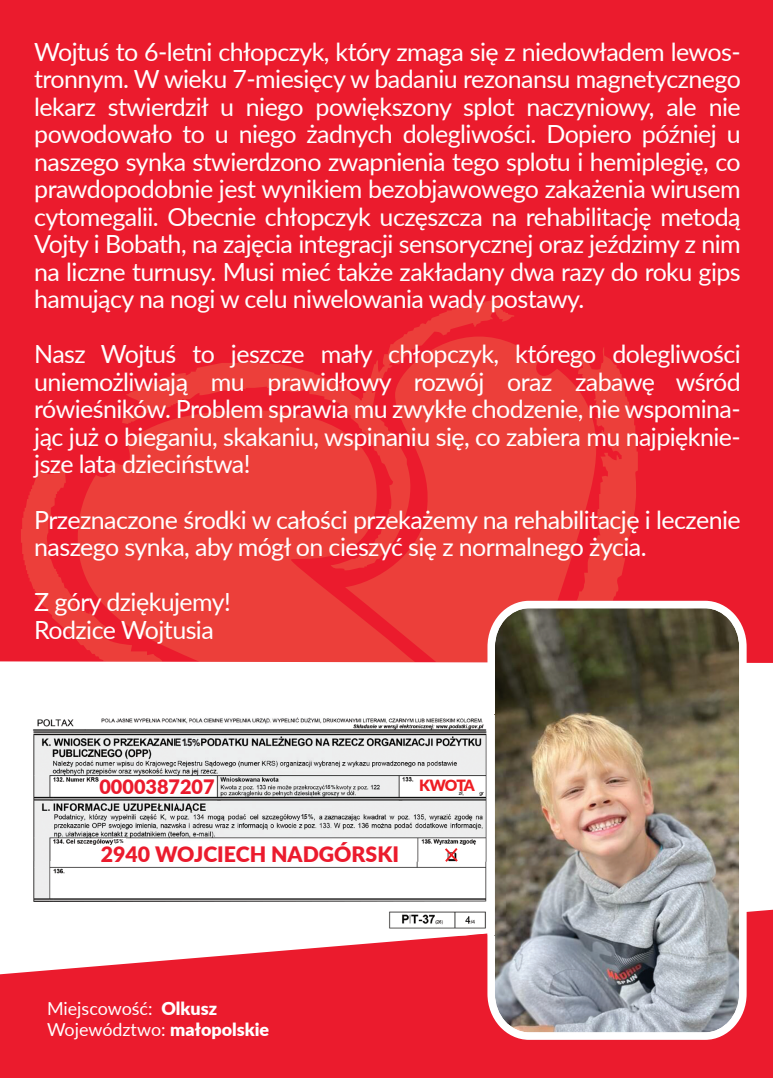
<style>
.page{position:relative;width:773px;height:1078px;background:#fff}
.page>*{position:absolute;margin:0;border:0;box-sizing:border-box;transform-origin:0 0}
.t1{font:25px/27.5px "Lato";letter-spacing:-.025em;color:#fff;text-align:justify}
.t2{font:900 21.25px "Lato";color:#eb1b2d}
.t3{font:900 19.75px "Lato";color:#eb1b2d}
.t4{font:18px/21.5px "Lato";color:#fff}
.t5{font:900 15.5px "Lato";letter-spacing:-.07em;color:#ee1d23}
.t6{font:700 10.5px "Avenir Next LT Pro";color:#231f20;scale:.81 1}
.t7{font:700 7px "Arial";color:#231f20;scale:.81 1}
.t8{font:700 5.75px "Arial";color:#231f20;scale:.81 1}
.t9{font:700 5.5px "Avenir Next LT Pro";color:#231f20;scale:.81 1}
.s1{font-size:8.25px}
.s2{font-size:9.75px}
.s3{font-size:4.5px}
.s4{font-size:5.5px}
.s5{font-size:6.5px}
.s6{font-weight:900}
</style>
<div class="page">
<div style="left:0;top:0;width:772px;height:785px;background:#eb1b2d"></div>
<svg style="left:21px;top:299px;width:616px;height:362px;fill:#eb3d39"></svg>
<svg style="left:78px;top:410px;width:337px;height:251px;fill:#ec3f3a"></svg>
<div style="left:0;top:661px;width:772px;height:124px;background:#fff"></div>
<svg style="left:0;top:909px;width:772px;height:168px;background:#ed3646"></svg>
<img style="left:487px;top:600px;width:259px;height:439px">
<img style="left:22px;top:714px;width:483px;height:221px">
<img style="left:465px;top:933px;width:22px;height:2px">
<div style="left:182px;top:737px;width:18px;height:10px;background:#edf1f2"></div>
<svg style="left:445px;top:847px;width:12px;height:14px"></svg>
<div style="left:301px;top:812px;width:12px;height:7px;background:#eef2f2"></div>
<div style="left:325px;top:783px;width:10px;height:6px;background:#eef2f2"></div>
<div style="left:114px;top:837px;width:12px;height:7px;background:#fff"></div>
<p class="t1" style="left:34px;top:37px;width:708px">Wojtuś to 6-letni chłopczyk, który zmaga się z niedowładem lewos&shy;tronnym. W wieku 7-miesięcy w badaniu rezonansu magnetycznego lekarz stwierdził u niego powiększony splot naczyniowy, ale nie powodowało to u niego żadnych dolegliwości. Dopiero później u naszego synka stwierdzono zwapnienia tego splotu i hemiplegię, co prawdopodobnie jest wynikiem bezobjawowego zakażenia wirusem cytomegalii. Obecnie chłopczyk uczęszcza na rehabilitację metodą Vojty i Bobath, na zajęcia integracji sensorycznej oraz jeździmy z nim na liczne turnusy. Musi mieć także zakładany dwa razy do roku gips hamujący na nogi w celu niwelowania wady postawy.</p>
<p class="t1" style="left:34px;top:339px;width:708px">Nasz Wojtuś to jeszcze mały chłopczyk, którego dolegliwości uniemożliwiają mu prawidłowy rozwój oraz zabawę wśród rówieśników. Problem sprawia mu zwykłe chodzenie, nie wspomina&shy;jąc już o bieganiu, skakaniu, wspinaniu się, co zabiera mu najpięknie&shy;jsze lata dzieciństwa!</p>
<p class="t1" style="left:34px;top:504px;width:708px">Przeznaczone środki w całości przekażemy na rehabilitację i leczenie naszego synka, aby mógł on cieszyć się z normalnego życia.</p>
<p class="t1" style="left:34px;top:587px;width:198px">Z góry dziękujemy!<br>Rodzice Wojtusia</p>
<p class="t6" style="left:182px;top:735px;width:25px">1 5<span class="s1">,</span> <span class="s2">%</span></p>
<p class="t3" style="left:99px;top:771px;width:117px">0000387207</p>
<p class="t5" style="left:419px;top:773px;width:57px">KWOTA</p>
<p class="t8" style="left:325px;top:782px;width:14px">1 5<span class="s3">,</span> <span class="s4">%</span></p>
<p class="t7" style="left:301px;top:811px;width:17px">1 5<span class="s4">,</span> <span class="s5">%</span></p>
<p class="t9" style="left:113px;top:837px;width:14px">1 5, %</p>
<p class="t2" style="left:101px;top:837px;width:299px">2940 WOJCIECH NADGÓRSKI</p>
<p class="t4" style="left:47px;top:996px;width:223px">Miejscowość: <span class="s6">Olkusz<br></span>Województwo: <span class="s6">małopolskie</span></p>
</div>
